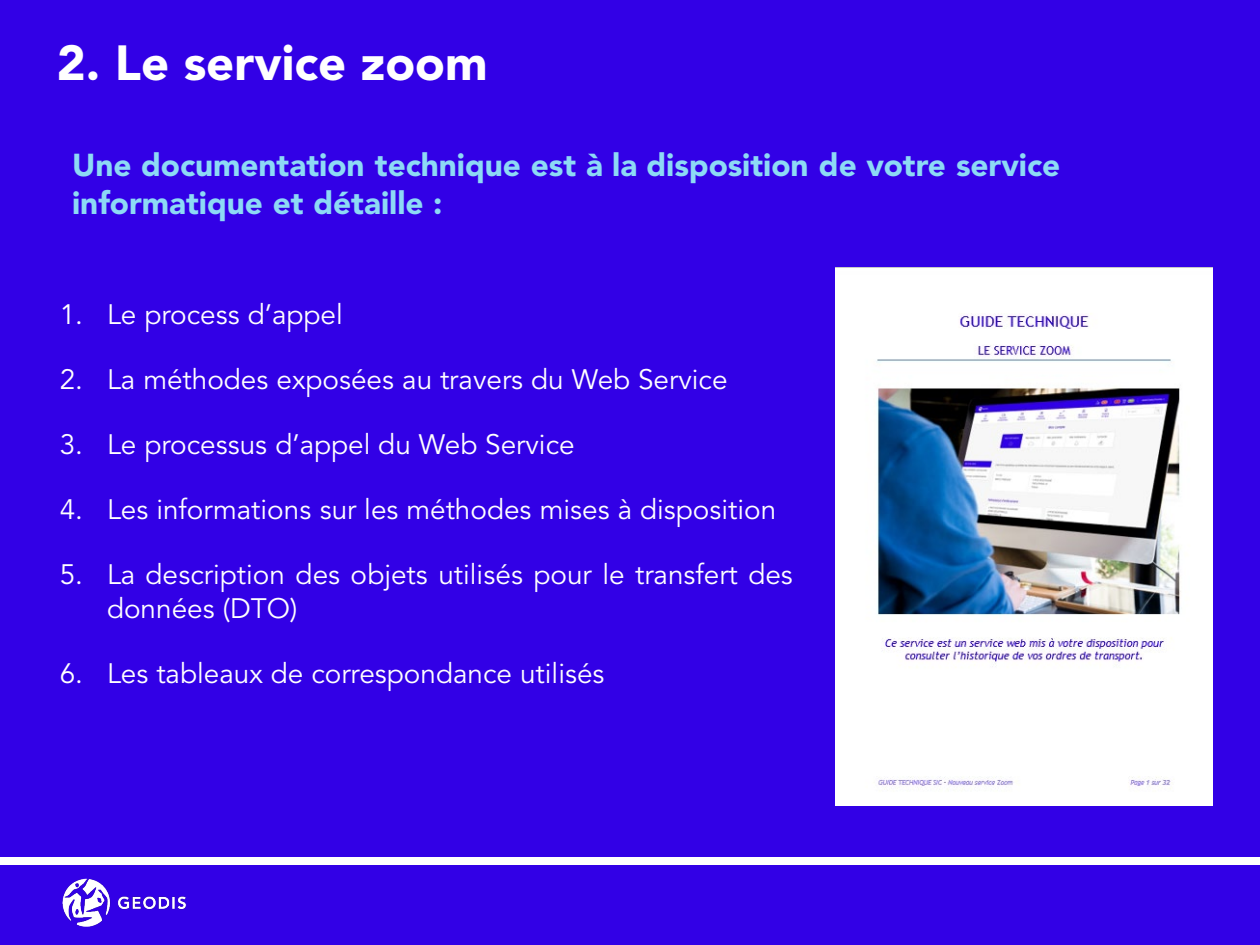
<style>
.page{position:relative;width:1260px;height:945px;background:#3200e6}
.page>*{position:absolute;margin:0;border:0;box-sizing:border-box;transform-origin:0 0}
.t1{font:900 49px "Avenir LT Std";color:#fff}
.t2{font:900 31.5px/37.8px "Avenir LT Std";color:#8ddaf5}
.t3{font:28px/33.6px "Avenir LT Std";color:#fff}
</style>
<div class="page">
<div style="left:0;top:857px;width:1260px;height:7px;background:#fff"></div>
<img style="left:0;top:864px;width:198px;height:63px">
<img style="left:835px;top:268px;width:378px;height:538px">
<p class="t1" style="left:57px;top:34px;width:432px">2. Le service zoom</p>
<p class="t2" style="left:72px;top:146px;width:990px">Une documentation technique est à la disposition de votre service informatique et détaille :</p>
<p class="t3" style="left:60px;top:298px;width:285px">1. Le process d’appel</p>
<p class="t3" style="left:60px;top:363px;width:669px">2. La méthodes exposées au travers du Web Service</p>
<p class="t3" style="left:60px;top:428px;width:516px">3. Le processus d’appel du Web Service</p>
<p class="t3" style="left:60px;top:494px;width:718px">4. Les informations sur les méthodes mises à disposition</p>
<p class="t3" style="left:107px;top:559px;width:687px;text-indent:-47px">5. La description des objets utilisés pour le transfert des données (DTO)</p>
<p class="t3" style="left:60px;top:657px;width:546px">6. Les tableaux de correspondance utilisés</p>
</div>
